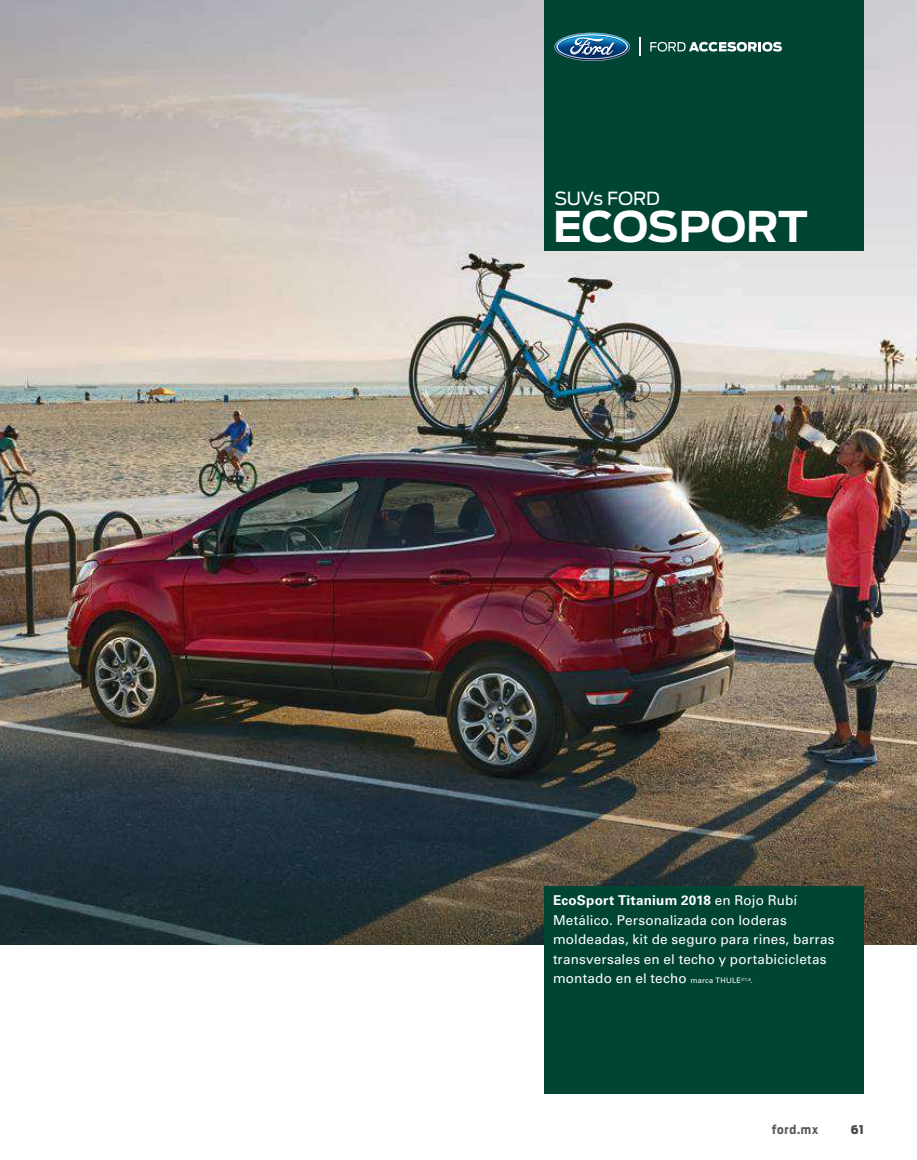
<style>
.page{position:relative;width:917px;height:1160px;background:#fff}
.page>*{position:absolute;margin:0;border:0;box-sizing:border-box;transform-origin:0 0}
.t1{font:700 42px "Ford Antenna";letter-spacing:-.01em;color:#fff}
.t2{font:18px "Ford Antenna";letter-spacing:-.015em;color:#fff}
.t3{font:13.5px/19.5px "Univers";letter-spacing:.015em;color:#fff}
.t4{font:700 12px "Ford Antenna Cond";letter-spacing:.07em;color:#5a5758}
.t5{font:900 12px "Ford Antenna Cond";color:#4e4b4c}
.s1{font-weight:700}
.s2{font-size:7.5px}
</style>
<div class="page">
<img style="left:0;top:0;width:916px;height:944px">
<div style="left:544px;top:0;width:319px;height:251px;background:#004434"></div>
<div style="left:544px;top:886px;width:319px;height:207px;background:#004434"></div>
<svg style="left:554px;top:33px;width:76px;height:28px"></svg>
<svg style="left:639px;top:38px;width:1px;height:18px"></svg>
<svg style="left:650px;top:42px;width:131px;height:10px"></svg>
<h2 class="t2" style="left:554px;top:183px;width:107px">SUVs FORD</h2>
<h1 class="t1" style="left:553px;top:189px;width:256px">ECOSPORT</h1>
<p class="t3" style="left:553px;top:890px;width:283px"><span class="s1">EcoSport Titanium 2018</span> en Rojo Rubí Metálico. Personalizada con loderas moldeadas, kit de seguro para rines, barras transversales en el techo y portabicicletas montado en el techo <span class="s2">marca THULE</span><sup>®1,6</sup><span class="s2">.</span></p>
<p class="t4" style="left:771px;top:1118px;width:48px">ford.mx</p>
<p class="t5" style="left:850px;top:1118px;width:14px">61</p>
</div>
